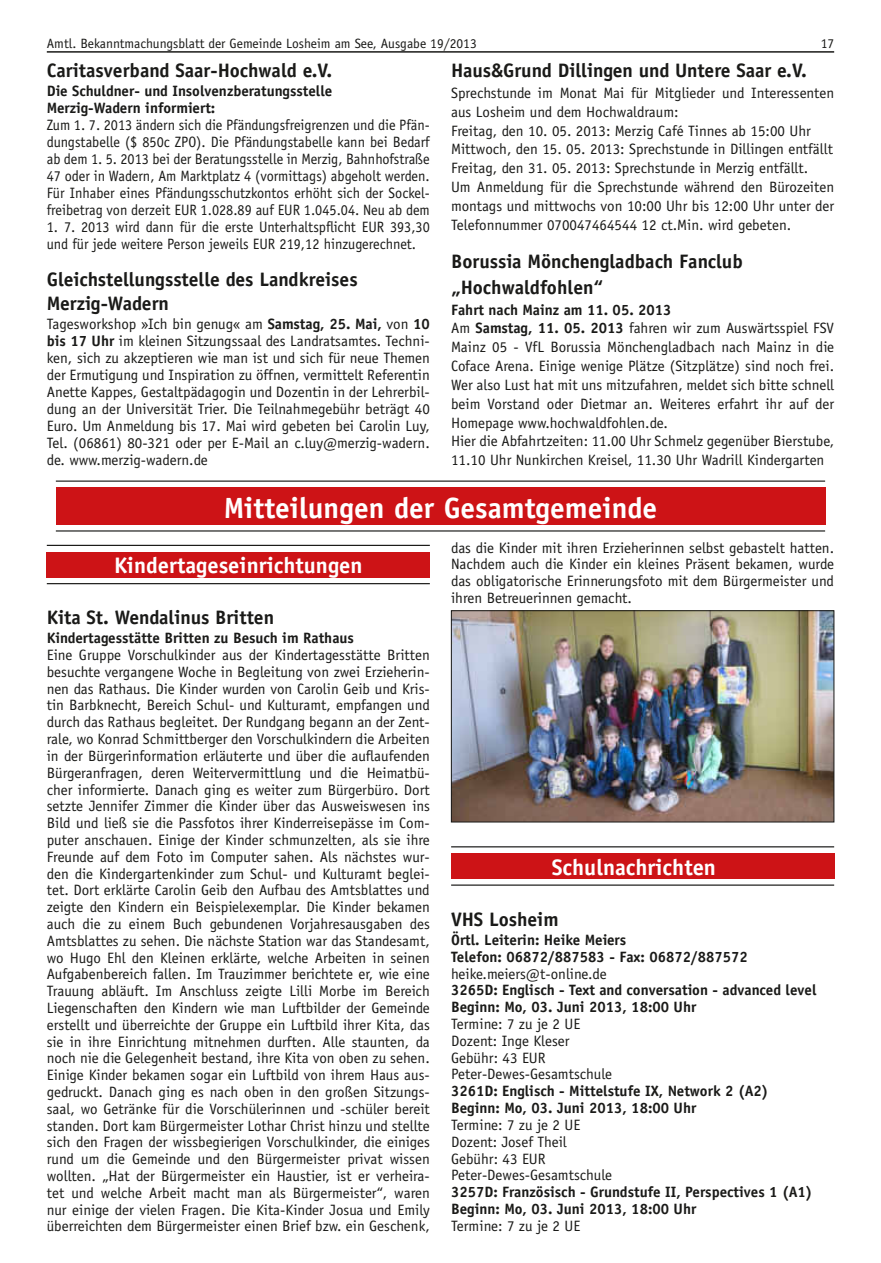
<style>
.page{position:relative;width:881px;height:1263px;background:#fff}
.page>*{position:absolute;margin:0;border:0;box-sizing:border-box;transform-origin:0 0}
.t1{font:700 29.25px "Officina Sans LT";color:#fff}
.t2{font:700 22.5px "Officina Sans LT";color:#fff}
.t3{font:700 19.5px/23.9px "Officina Sans LT";color:#1a1a18}
.t4{font:15px/16.8px "Officina Sans LT";color:#1a1a18}
.t5{font:15px/17px "Officina Sans LT";color:#1a1a18;text-align:justify;scale:.95 1}
.t6{font:700 15px/16.8px "Officina Sans LT";color:#1a1a18}
.t7{font:13.5px "Officina Sans LT";color:#1a1a18}
.s1{font-weight:700}
</style>
<div class="page">
<hr style="left:47px;top:51px;width:786px;height:2px;background:#1a1a18">
<div style="left:56px;top:487px;width:768px;height:38px;background:#cd1316"></div>
<hr style="left:56px;top:530px;width:768px;height:1px;background:#1a1a18">
<hr style="left:56px;top:480px;width:768px;height:2px;background:#1a1a18">
<svg style="left:47px;top:544px;width:382px;height:41px"></svg>
<div style="left:47px;top:552px;width:382px;height:25px;background:#cd1316"></div>
<hr style="left:47px;top:583px;width:382px;height:1px;background:#1a1a18">
<hr style="left:47px;top:545px;width:382px;height:1px;background:#1a1a18">
<img style="left:453px;top:612px;width:378px;height:208px">
<div style="left:451px;top:610px;width:382px;height:212px;border:1px solid #1a1a18"></div>
<div style="left:451px;top:853px;width:382px;height:26px;background:#cd1316"></div>
<hr style="left:451px;top:884px;width:382px;height:2px;background:#1a1a18">
<hr style="left:451px;top:846px;width:382px;height:1px;background:#1a1a18">
<p class="t7" style="left:47px;top:35px;width:431px">Amtl. Bekanntmachungsblatt der Gemeinde Losheim am See, Ausgabe 19/2013</p>
<p class="t7" style="left:820px;top:35px;width:15px">17</p>
<h3 class="t3" style="left:47px;top:58px;width:287px">Caritasverband Saar-Hochwald e.V.</h3>
<p class="t6" style="left:47px;top:82px;width:287px">Die Schuldner- und Insolvenzberatungsstelle<br>Merzig-Wadern informiert:</p>
<p class="t5" style="left:47px;top:117px;width:404px">Zum 1. 7. 2013 ändern sich die Pfändungsfreigrenzen und die Pfän&shy;dungstabelle ($ 850c ZPO). Die Pfändungstabelle kann bei Bedarf ab dem 1. 5. 2013 bei der Beratungsstelle in Merzig, Bahnhofstraße 47 oder in Wadern, Am Marktplatz 4 (vormittags) abgeholt werden.<br>Für Inhaber eines Pfändungsschutzkontos erhöht sich der Sockel&shy;freibetrag von derzeit EUR 1.028.89 auf EUR 1.045.04. Neu ab dem</p>
<p class="t5" style="left:47px;top:219px;width:404px">1. 7. 2013 wird dann für die erste Unterhaltspflicht EUR 393,30 und für jede weitere Person jeweils EUR 219,12 hinzugerechnet.</p>
<h3 class="t3" style="left:47px;top:267px;width:312px">Gleichstellungsstelle des Landkreises<br>Merzig-Wadern</h3>
<p class="t4" style="left:47px;top:315px;width:384px;text-align:justify">Tagesworkshop »Ich bin genug« am <span class="s1">Samstag, 25. Mai,</span> von <span class="s1">10 bis 17 Uhr</span> im kleinen Sitzungssaal des Landratsamtes. Techni&shy;ken, sich zu akzeptieren wie man ist und sich für neue Themen der Ermutigung und Inspiration zu öffnen, vermittelt Referentin Anette Kappes, Gestaltpädagogin und Dozentin in der Lehrerbil&shy;dung an der Universität Trier. Die Teilnahmegebühr beträgt 40<br>Euro. Um Anmeldung bis 17. Mai wird gebeten bei Carolin Luy, Tel. (06861) 80-321 oder per E-Mail an c.luy@merzig-wadern. de. www.merzig-wadern.de</p>
<h3 class="t3" style="left:451px;top:58px;width:357px">Haus&amp;Grund Dillingen und Untere Saar e.V.</h3>
<p class="t4" style="left:451px;top:84px;width:384px;line-height:18.8px">Sprechstunde im Monat Mai für Mitglieder und Interessenten aus Losheim und dem Hochwaldraum:<br>Freitag, den 10. 05. 2013: Merzig Café Tinnes ab 15:00 Uhr Mittwoch, den 15. 05. 2013: Sprechstunde in Dillingen entfällt Freitag, den 31. 05. 2013: Sprechstunde in Merzig entfällt.<br>Um Anmeldung für die Sprechstunde während den Bürozeiten montags und mittwochs von 10:00 Uhr bis 12:00 Uhr unter der Telefonnummer 070047464544 12 ct.Min. wird gebeten.</p>
<h3 class="t3" style="left:451px;top:248px;width:293px;line-height:25.7px">Borussia Mönchengladbach Fanclub „Hochwaldfohlen“</h3>
<p class="t4" style="left:451px;top:300px;width:384px;line-height:18.8px"><span class="s1">Fahrt nach Mainz am 11. 05. 2013<br></span>Am <span class="s1">Samstag, 11. 05. 2013</span> fahren wir zum Auswärtsspiel FSV Mainz 05 - VfL Borussia Mönchengladbach nach Mainz in die Coface Arena. Einige wenige Plätze (Sitzplätze) sind noch frei.<br>Wer also Lust hat mit uns mitzufahren, meldet sich bitte schnell beim Vorstand oder Dietmar an. Weiteres erfahrt ihr auf der Homepage www.hochwaldfohlen.de.<br>Hier die Abfahrtzeiten: 11.00 Uhr Schmelz gegenüber Bierstube, 11.10 Uhr Nunkirchen Kreisel, 11.30 Uhr Wadrill Kindergarten</p>
<h1 class="t1" style="left:223px;top:489px;width:435px">Mitteilungen der Gesamtgemeinde</h1>
<h2 class="t2" style="left:114px;top:552px;width:250px">Kindertageseinrichtungen</h2>
<h3 class="t3" style="left:47px;top:606px;width:229px">Kita St. Wendalinus Britten</h3>
<p class="t6" style="left:47px;top:630px;width:308px">Kindertagesstätte Britten zu Besuch im Rathaus</p>
<p class="t4" style="left:47px;top:647px;width:384px;text-align:justify">Eine Gruppe Vorschulkinder aus der Kindertagesstätte Britten besuchte vergangene Woche in Begleitung von zwei Erzieherin&shy;nen das Rathaus. Die Kinder wurden von Carolin Geib und Kris&shy;tin Barbknecht, Bereich Schul- und Kulturamt, empfangen und durch das Rathaus begleitet. Der Rundgang begann an der Zent&shy;rale, wo Konrad Schmittberger den Vorschulkindern die Arbeiten in der Bürgerinformation erläuterte und über die auflaufenden Bürgeranfragen, deren Weitervermittlung und die Heimatbü&shy;cher informierte. Danach ging es weiter zum Bürgerbüro. Dort setzte Jennifer Zimmer die Kinder über das Ausweiswesen ins Bild und ließ sie die Passfotos ihrer Kinderreisepässe im Com&shy;puter anschauen. Einige der Kinder schmunzelten, als sie ihre Freunde auf dem Foto im Computer sahen. Als nächstes wur&shy;den die Kindergartenkinder zum Schul- und Kulturamt beglei&shy;tet. Dort erklärte Carolin Geib den Aufbau des Amtsblattes und zeigte den Kindern ein Beispielexemplar. Die Kinder bekamen auch die zu einem Buch gebundenen Vorjahresausgaben des Amtsblattes zu sehen. Die nächste Station war das Standesamt, wo Hugo Ehl den Kleinen erklärte, welche Arbeiten in seinen Aufgabenbereich fallen. Im Trauzimmer berichtete er, wie eine Trauung abläuft. Im Anschluss zeigte Lilli Morbe im Bereich Liegenschaften den Kindern wie man Luftbilder der Gemeinde erstellt und überreichte der Gruppe ein Luftbild ihrer Kita, das sie in ihre Einrichtung mitnehmen durften. Alle staunten, da noch nie die Gelegenheit bestand, ihre Kita von oben zu sehen.<br>Einige Kinder bekamen sogar ein Luftbild von ihrem Haus aus&shy;gedruckt. Danach ging es nach oben in den großen Sitzungs&shy;saal, wo Getränke für die Vorschülerinnen und -schüler bereit standen. Dort kam Bürgermeister Lothar Christ hinzu und stellte sich den Fragen der wissbegierigen Vorschulkinder, die einiges rund um die Gemeinde und den Bürgermeister privat wissen wollten. „Hat der Bürgermeister ein Haustier, ist er verheira&shy;tet und welche Arbeit macht man als Bürgermeister“, waren nur einige der vielen Fragen. Die Kita-Kinder Josua und Emily überreichten dem Bürgermeister einen Brief bzw. ein Geschenk,</p>
<p class="t4" style="left:451px;top:539px;width:384px;text-align:justify">das die Kinder mit ihren Erzieherinnen selbst gebastelt hatten.<br>Nachdem auch die Kinder ein kleines Präsent bekamen, wurde das obligatorische Erinnerungsfoto mit dem Bürgermeister und ihren Betreuerinnen gemacht.</p>
<h2 class="t2" style="left:551px;top:853px;width:166px">Schulnachrichten</h2>
<h3 class="t3" style="left:451px;top:907px;width:109px">VHS Losheim</h3>
<p class="t6" style="left:451px;top:931px;width:298px">Örtl. Leiterin: Heike Meiers<br>Telefon: 06872/887583 - Fax: 06872/887572</p>
<p class="t4" style="left:451px;top:965px;width:157px">heike.meiers@t-online.de</p>
<p class="t6" style="left:451px;top:982px;width:367px">3265D: Englisch - Text and conversation - advanced level<br>Beginn: Mo, 03. Juni 2013, 18:00 Uhr</p>
<p class="t4" style="left:451px;top:1015px;width:162px">Termine: 7 zu je 2 UE<br>Dozent: Inge Kleser<br>Gebühr: 43 EUR<br>Peter-Dewes-Gesamtschule</p>
<p class="t6" style="left:451px;top:1083px;width:319px">3261D: Englisch - Mittelstufe IX, Network 2 (A2)<br>Beginn: Mo, 03. Juni 2013, 18:00 Uhr</p>
<p class="t4" style="left:451px;top:1116px;width:162px">Termine: 7 zu je 2 UE<br>Dozent: Josef Theil<br>Gebühr: 43 EUR<br>Peter-Dewes-Gesamtschule</p>
<p class="t6" style="left:451px;top:1183px;width:363px">3257D: Französisch - Grundstufe II, Perspectives 1 (A1)<br>Beginn: Mo, 03. Juni 2013, 18:00 Uhr</p>
<p class="t4" style="left:451px;top:1217px;width:131px">Termine: 7 zu je 2 UE</p>
</div>
